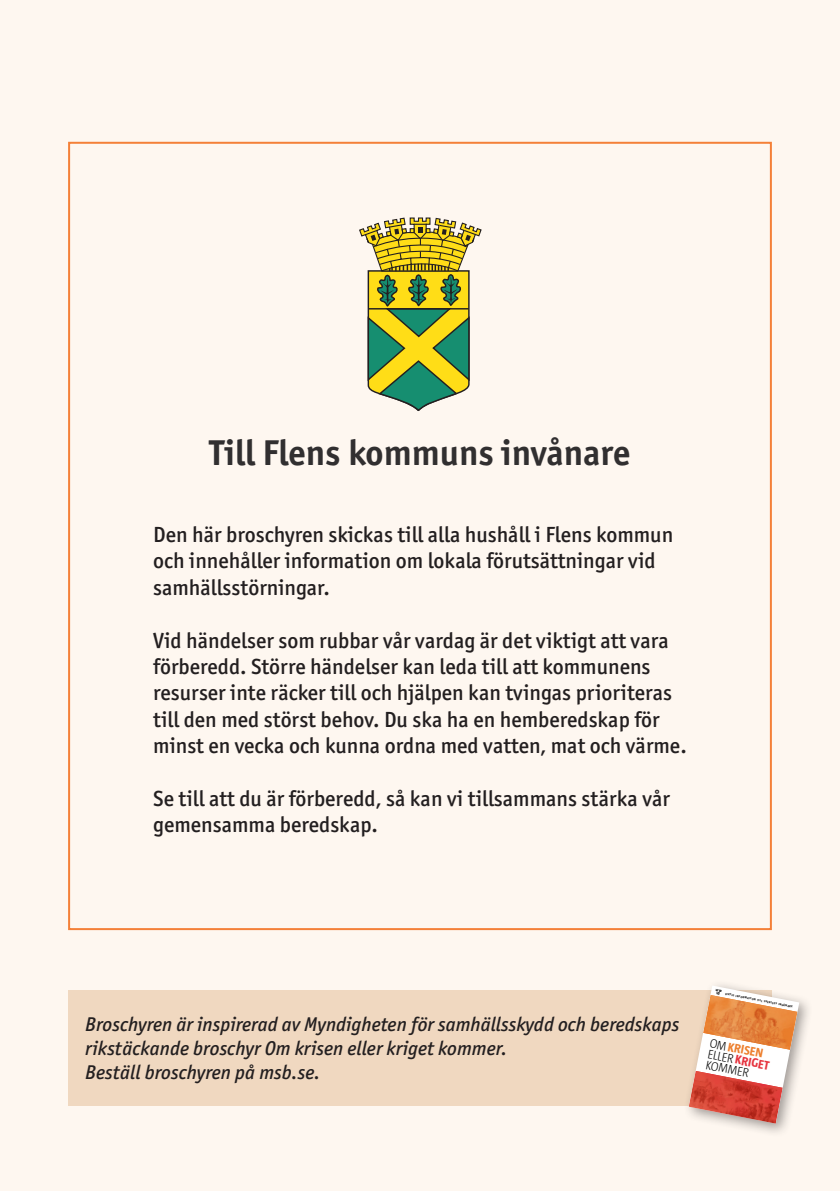
<style>
.page{position:relative;width:840px;height:1191px;background:#fff}
.page>*{position:absolute;margin:0;border:0;box-sizing:border-box;transform-origin:0 0}
.Rubrik_övrig{font:700 36px "Officina Sans ITC Pro";color:#312f30}
.Brödtext{font:500 22px/26.4px "Officina Sans ITC Std";color:#231f20}
.Brödtext-2{font:italic 500 20px/24px "Officina Sans ITC Std";color:#231f20}
.t1{font:300 12.6px/10.8px "Taz";color:#000}
.t2{font:700 3px "Taz";color:#000}
.s1{font-weight:700;color:#ed802f}
.s2{font-weight:700;color:#e6343f}
</style>
<div class="page">
<div style="left:0;top:0;width:839px;height:1191px;background:#fef7f0"></div>
<svg style="left:359px;top:217px;width:123px;height:194px"></svg>
<div style="left:68px;top:990px;width:703px;height:116px;background:#f0d8c0"></div>
<div style="left:682px;top:979px;width:130px;height:158px;background:#231f20;opacity:.43"></div>
<svg style="left:688px;top:985px;width:110px;height:138px"></svg>
<p class="Rubrik_övrig" style="left:209px;top:430px;width:422px">Till Flens kommuns invånare</p>
<p class="Brödtext" style="left:153px;top:521px;width:521px">Den här broschyren skickas till alla hushåll i Flens kommun och innehåller information om lokala förutsättningar vid samhällsstörningar.</p>
<p class="Brödtext" style="left:153px;top:627px;width:534px">Vid händelser som rubbar vår vardag är det viktigt att vara förberedd. Större händelser kan leda till att kommunens resurser inte räcker till och hjälpen kan tvingas prioriteras till den med störst behov. Du ska ha en hemberedskap för minst en vecka och kunna ordna med vatten, mat och värme.</p>
<p class="Brödtext" style="left:153px;top:785px;width:518px">Se till att du är förberedd, så kan vi tillsammans stärka vår gemensamma beredskap.</p>
<p class="Brödtext-2" style="left:85px;top:1012px;width:595px">Broschyren är inspirerad av Myndigheten för samhällsskydd och beredskaps rikstäckande broschyr Om krisen eller kriget kommer.</p>
<p class="Brödtext-2" style="left:85px;top:1060px;width:237px">Beställ broschyren på msb.se.</p>
<p class="t2" style="left:725px;top:992px;width:70px;rotate:11deg">VIKTIG INFORMATION TILL SVERIGES INVÅNARE</p>
<p class="t1" style="left:710px;top:1037px;width:64px;rotate:11deg">OM <span class="s1">KRISEN<br></span>ELLER<span class="s2">KRIGET<br></span>KOMMER</p>
</div>
